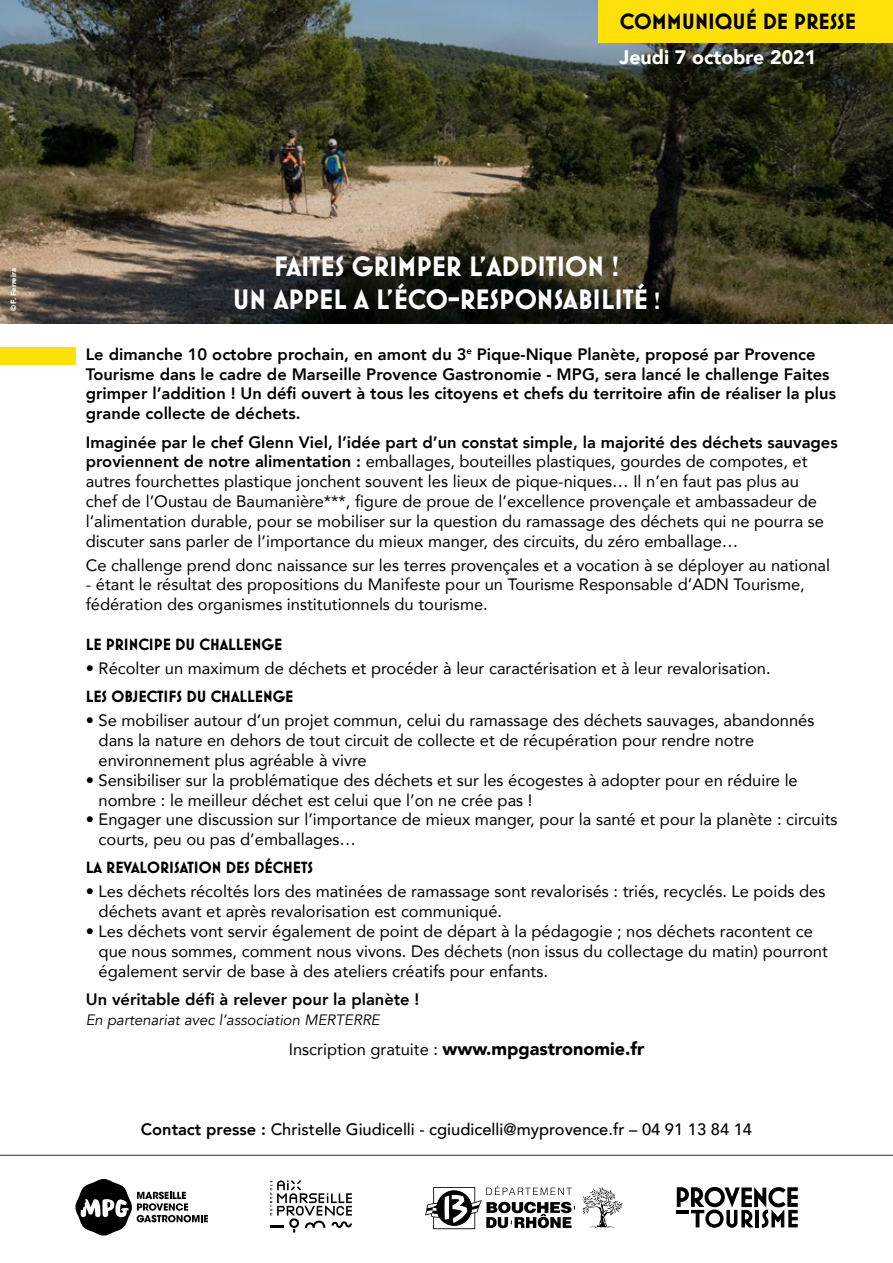
<style>
.page{position:relative;width:893px;height:1263px;background:#fff}
.page>*{position:absolute;margin:0;border:0;box-sizing:border-box;transform-origin:0 0}
.t1{font:700 28.5px/32.4px "Mostra One";color:#fff;text-align:center}
.t2{font:700 22.5px "Mostra Nuova";color:#000}
.t3{font:900 19.5px "Avenir";color:#fff}
.t4{font:16.5px/19.8px "Avenir";color:#000}
.t5{font:800 16.5px/19.8px "Avenir";color:#000}
.t6{font:500 16.5px "Avenir";color:#000}
.t7{font:700 16.5px "Mostra One";color:#000}
.t8{font:italic 15px "Avenir";color:#000}
.t9{font:900 7.5px "Avenir";color:#fff}
.s1{font-size:24px}
.s2{font-weight:800}
.s3{font-weight:900;font-size:18px}
</style>
<div class="page">
<img style="left:0;top:0;width:893px;height:324px">
<div style="left:598px;top:0;width:295px;height:42px;background:#fee10b"></div>
<div style="left:0;top:347px;width:75px;height:18px;background:#fee10b"></div>
<svg style="left:677px;top:1187px;width:121px;height:41px"></svg>
<svg style="left:425px;top:1186px;width:150px;height:43px"></svg>
<svg style="left:582px;top:1187px;width:41px;height:41px"></svg>
<svg style="left:75px;top:1179px;width:133px;height:56px"></svg>
<svg style="left:270px;top:1180px;width:82px;height:52px"></svg>
<hr style="left:0;top:1155px;width:893px;height:1px;background:#4a4a49">
<h2 class="t2" style="left:620px;top:8px;width:238px">COMMUNIQUÉ DE PRESSE</h2>
<p class="t3" style="left:620px;top:41px;width:198px">Jeudi 7 octobre 2021</p>
<p class="t9" style="left:7px;top:311px;width:45px;rotate:-90deg">© F. Ferreira</p>
<h1 class="t1" style="left:233px;top:250px;width:429px">FAITES GRIMPER L’ADDITION !<br>UN APPEL A L’ÉCO-RESPONSABILITÉ <span class="s1">!</span></h1>
<p class="t5" style="left:86px;top:344px;width:752px">Le dimanche 10 octobre prochain, en amont du 3<sup>e</sup> Pique-Nique Planète, proposé par Provence Tourisme dans le cadre de Marseille Provence Gastronomie - MPG, sera lancé le challenge Faites grimper l’addition ! Un défi ouvert à tous les citoyens et chefs du territoire afin de réaliser la plus grande collecte de déchets.</p>
<p class="t4" style="left:86px;top:431px;width:753px"><span class="s2">Imaginée par le chef Glenn Viel, l’idée part d’un constat simple, la majorité des déchets sauvages proviennent de notre alimentation :</span> emballages, bouteilles plastiques, gourdes de compotes, et autres fourchettes plastique jonchent souvent les lieux de pique-niques… Il n’en faut pas plus au<br>chef de l’Oustau de Baumanière***, figure de proue de l’excellence provençale et ambassadeur de l’alimentation durable, pour se mobiliser sur la question du ramassage des déchets qui ne pourra se discuter sans parler de l’importance du mieux manger, des circuits, du zéro emballage…</p>
<p class="t4" style="left:86px;top:554px;width:746px">Ce challenge prend donc naissance sur les terres provençales et a vocation à se déployer au national</p>
<p class="t4" style="left:86px;top:574px;width:721px">- étant le résultat des propositions du Manifeste pour un Tourisme Responsable d’ADN Tourisme, fédération des organismes institutionnels du tourisme.</p>
<p class="t7" style="left:86px;top:635px;width:198px">LE PRINCIPE DU CHALLENGE</p>
<p class="t4" style="left:86px;top:658px;width:686px">• Récolter un maximum de déchets et procéder à leur caractérisation et à leur revalorisation.</p>
<p class="t7" style="left:86px;top:687px;width:209px">LES OBJECTIFS DU CHALLENGE</p>
<p class="t4" style="left:99px;top:710px;width:717px;text-indent:-13px">• Se mobiliser autour d’un projet commun, celui du ramassage des déchets sauvages, abandonnés dans la nature en dehors de tout circuit de collecte et de récupération pour rendre notre environnement plus agréable à vivre</p>
<p class="t4" style="left:99px;top:770px;width:701px;text-indent:-13px">• Sensibiliser sur la problématique des déchets et sur les écogestes à adopter pour en réduire le nombre : le meilleur déchet est celui que l’on ne crée pas !</p>
<p class="t4" style="left:99px;top:809px;width:740px;text-indent:-13px">• Engager une discussion sur l’importance de mieux manger, pour la santé et pour la planète : circuits courts, peu ou pas d’emballages…</p>
<p class="t7" style="left:86px;top:858px;width:229px">LA REVALORISATION DES DÉCHETS</p>
<p class="t4" style="left:99px;top:881px;width:728px;text-indent:-13px">• Les déchets récoltés lors des matinées de ramassage sont revalorisés : triés, recyclés. Le poids des déchets avant et après revalorisation est communiqué.</p>
<p class="t4" style="left:99px;top:921px;width:731px;text-indent:-13px">• Les déchets vont servir également de point de départ à la pédagogie ; nos déchets racontent ce que nous sommes, comment nous vivons. Des déchets (non issus du collectage du matin) pourront également servir de base à des ateliers créatifs pour enfants.</p>
<p class="t5" style="left:86px;top:989px;width:335px">Un véritable défi à relever pour la planète !</p>
<p class="t8" style="left:86px;top:1011px;width:296px">En partenariat avec l’association MERTERRE</p>
<p class="t4" style="left:289px;top:1039px;width:357px">Inscription gratuite : <span class="s3">www.mpgastronomie.fr</span></p>
<p class="t6" style="left:141px;top:1114px;width:613px"><span class="s2">Contact presse :</span> Christelle Giudicelli - cgiudicelli@myprovence.fr – 04 91 13 84 14</p>
</div>
